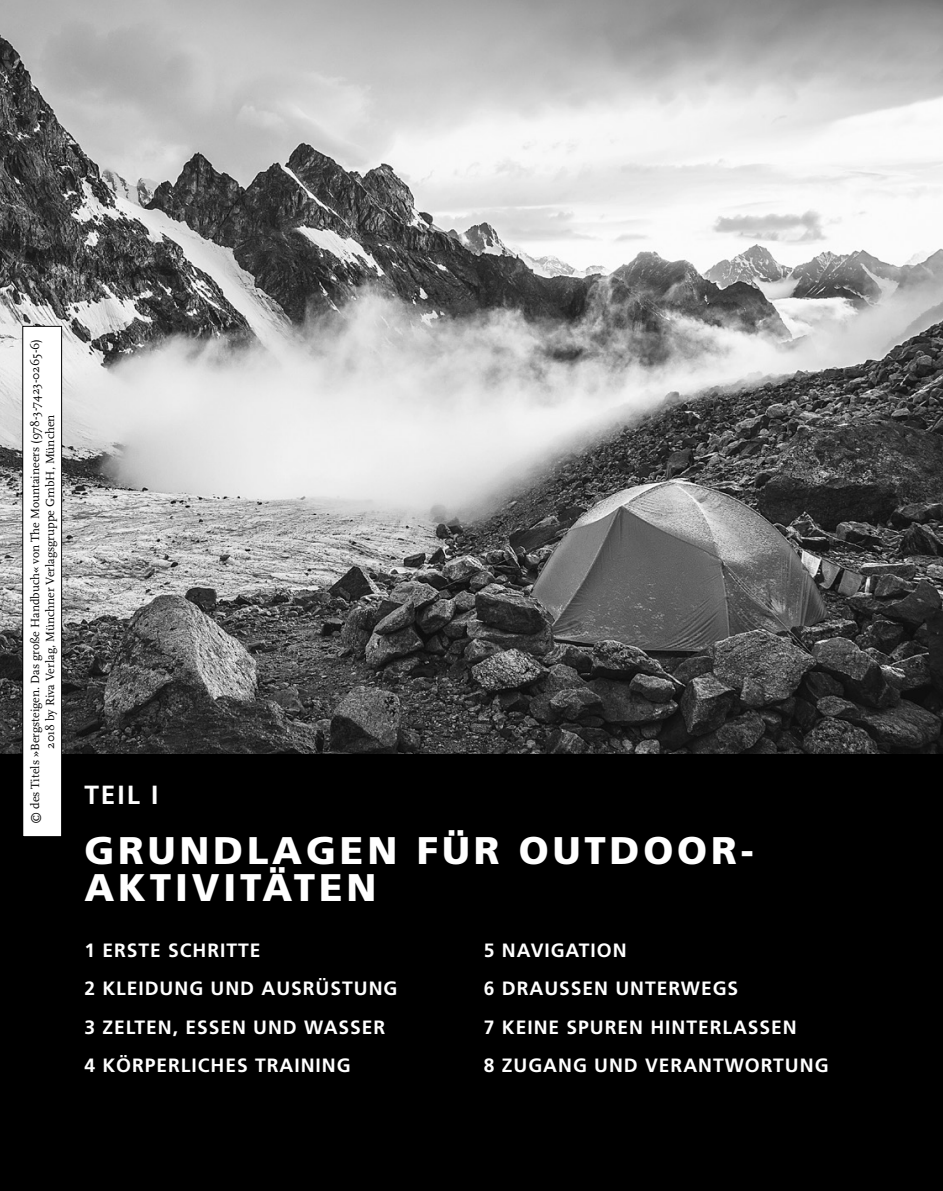
<style>
.page{position:relative;width:943px;height:1191px;background:#fff}
.page>*{position:absolute;margin:0;border:0;box-sizing:border-box;transform-origin:0 0}
.PT{font:900 38.5px/36.8px "Frutiger LT Std";letter-spacing:.1em;color:#fff}
.PN{font:700 26.25px "Frutiger LT Std";color:#fff}
.PC{font:700 19.25px "Frutiger LT Std";letter-spacing:.05em;color:#fff}
.t1{font:12.25px/14.9px "Scala Pro";color:#000;text-align:center}
</style>
<div class="page">
<img style="left:0;top:0;width:943px;height:754px">
<div style="left:0;top:754px;width:943px;height:437px;background:#000"></div>
<div style="left:23px;top:326px;width:39px;height:510px;background:#fff"></div>
<div style="left:22px;top:326px;width:40px;height:511px;border:1px solid #000"></div>
<p class="t1" style="left:28px;top:824px;width:487px;rotate:-90deg">© des Titels »Bergsteigen. Das große Handbuch« von The Mountaineers (978-3-7423-0265-6)<br>2018 by Riva Verlag, Münchner Verlagsgruppe GmbH, München</p>
<p class="PN" style="left:84px;top:779px;width:76px">TEIL I</p>
<p class="PT" style="left:84px;top:832px;width:670px">GRUNDLAGEN FÜR OUTDOOR-<br>AKTIVITÄTEN</p>
<p class="PC" style="left:84px;top:939px;width:178px">1 ERSTE SCHRITTE</p>
<p class="PC" style="left:84px;top:977px;width:314px">2 KLEIDUNG UND AUSRÜSTUNG</p>
<p class="PC" style="left:84px;top:1016px;width:302px">3 ZELTEN, ESSEN UND WASSER</p>
<p class="PC" style="left:84px;top:1054px;width:268px">4 KÖRPERLICHES TRAINING</p>
<p class="PC" style="left:484px;top:939px;width:144px">5 NAVIGATION</p>
<p class="PC" style="left:484px;top:977px;width:256px">6 DRAUSSEN UNTERWEGS</p>
<p class="PC" style="left:484px;top:1016px;width:314px">7 KEINE SPUREN HINTERLASSEN</p>
<p class="PC" style="left:484px;top:1054px;width:346px">8 ZUGANG UND VERANTWORTUNG</p>
</div>
